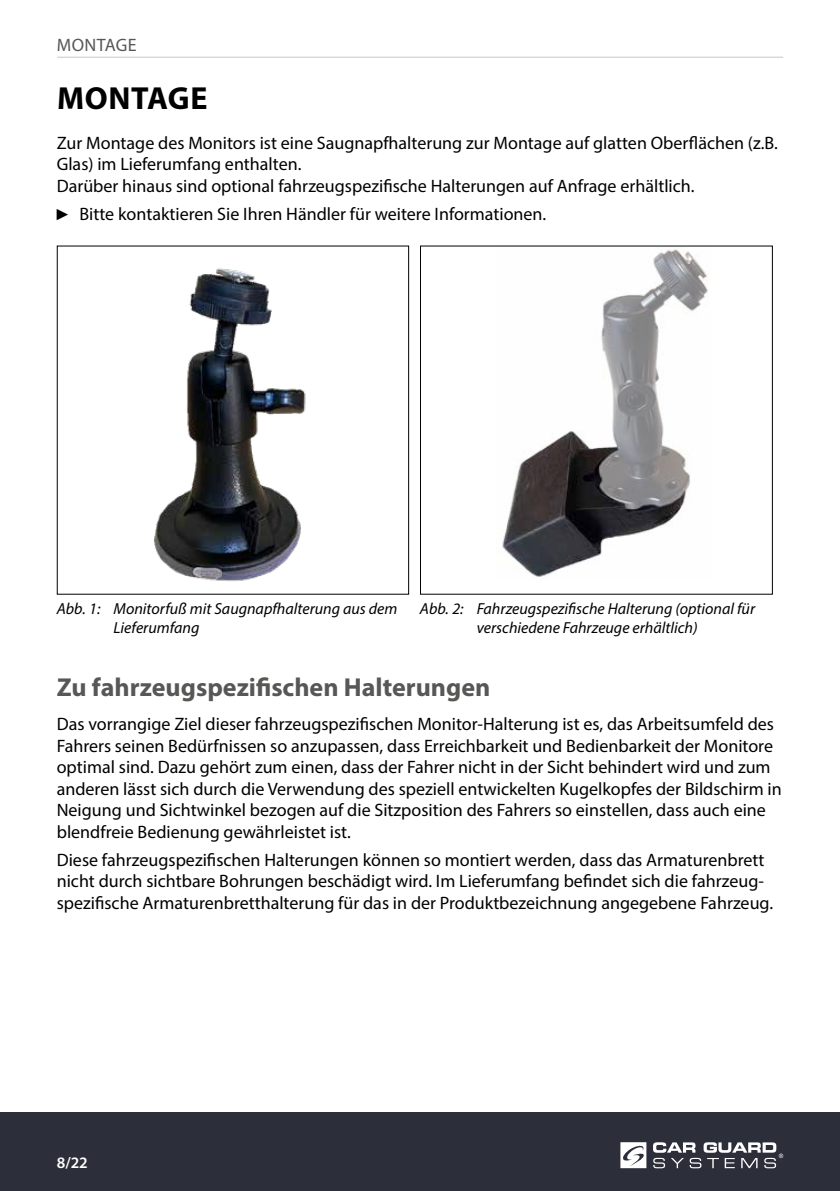
<style>
.page{position:relative;width:840px;height:1191px;background:#fff}
.page>*{position:absolute;margin:0;border:0;box-sizing:border-box;transform-origin:0 0}
.t1{font:700 32px "Myriad Pro";letter-spacing:.02em;color:#000}
.t2{font:700 26px "Myriad Pro";color:#575756}
.t3{font:18px/21.6px "Myriad Pro";color:#000}
.t4{font:18px "Myriad Pro";letter-spacing:.02em;color:#575756}
.t5{font:italic 16px/19.2px "Myriad Pro";color:#000}
.t6{font:600 16px "Myriad Pro";color:#fff}
.s1{font-family:"Arial Narrow";font-size:16px}
</style>
<div class="page">
<div style="left:0;top:1112px;width:839px;height:79px;background:#2c2e39"></div>
<svg style="left:620px;top:1142px;width:26px;height:26px"></svg>
<svg style="left:653px;top:1142px;width:129px;height:26px"></svg>
<hr style="left:57px;top:57px;width:725px;height:1px;background:#c6c6c6">
<img style="left:154px;top:268px;width:152px;height:314px">
<img style="left:502px;top:249px;width:207px;height:328px">
<p class="t4" style="left:57px;top:34px;width:60px">Montage</p>
<h1 class="t1" style="left:57px;top:77px;width:152px">MONTAGE</h1>
<p class="t3" style="left:57px;top:132px;width:722px">Zur Montage des Monitors ist eine Saugnapfhalterung zur Montage auf glatten Oberflächen (z.B.<br>Glas) im Lieferumfang enthalten.<br>Darüber hinaus sind optional fahrzeugspezifische Halterungen auf Anfrage erhältlich.</p>
<p class="t3" style="left:57px;top:202px;width:491px"><span class="s1">►</span> Bitte kontaktieren Sie Ihren Händler für weitere Informationen.</p>
<p class="t5" style="left:113px;top:598px;width:285px;text-indent:-57px">Abb. 1: Monitorfuß mit Saugnapfhalterung aus dem<br>Lieferumfang</p>
<p class="t5" style="left:420px;top:598px;width:336px;text-align:center">Abb. 2: Fahrzeugspezifische Halterung (optional für verschiedene Fahrzeuge erhältlich)</p>
<h2 class="t2" style="left:57px;top:670px;width:435px">Zu fahrzeugspezifischen Halterungen</h2>
<p class="t3" style="left:57px;top:713px;width:726px">Das vorrangige Ziel dieser fahrzeugspezifischen Monitor-Halterung ist es, das Arbeitsumfeld des Fahrers seinen Bedürfnissen so anzupassen, dass Erreichbarkeit und Bedienbarkeit der Monitore optimal sind. Dazu gehört zum einen, dass der Fahrer nicht in der Sicht behindert wird und zum anderen lässt sich durch die Verwendung des speziell entwickelten Kugelkopfes der Bildschirm in Neigung und Sichtwinkel bezogen auf die Sitzposition des Fahrers so einstellen, dass auch eine blendfreie Bedienung gewährleistet ist.</p>
<p class="t3" style="left:57px;top:848px;width:717px">Diese fahrzeugspezifischen Halterungen können so montiert werden, dass das Armaturenbrett nicht durch sichtbare Bohrungen beschädigt wird. Im Lieferumfang befindet sich die fahrzeug&shy;spezifische Armaturenbretthalterung für das in der Produktbezeichnung angegebene Fahrzeug.</p>
<p class="t6" style="left:57px;top:1152px;width:33px">8/22</p>
</div>
